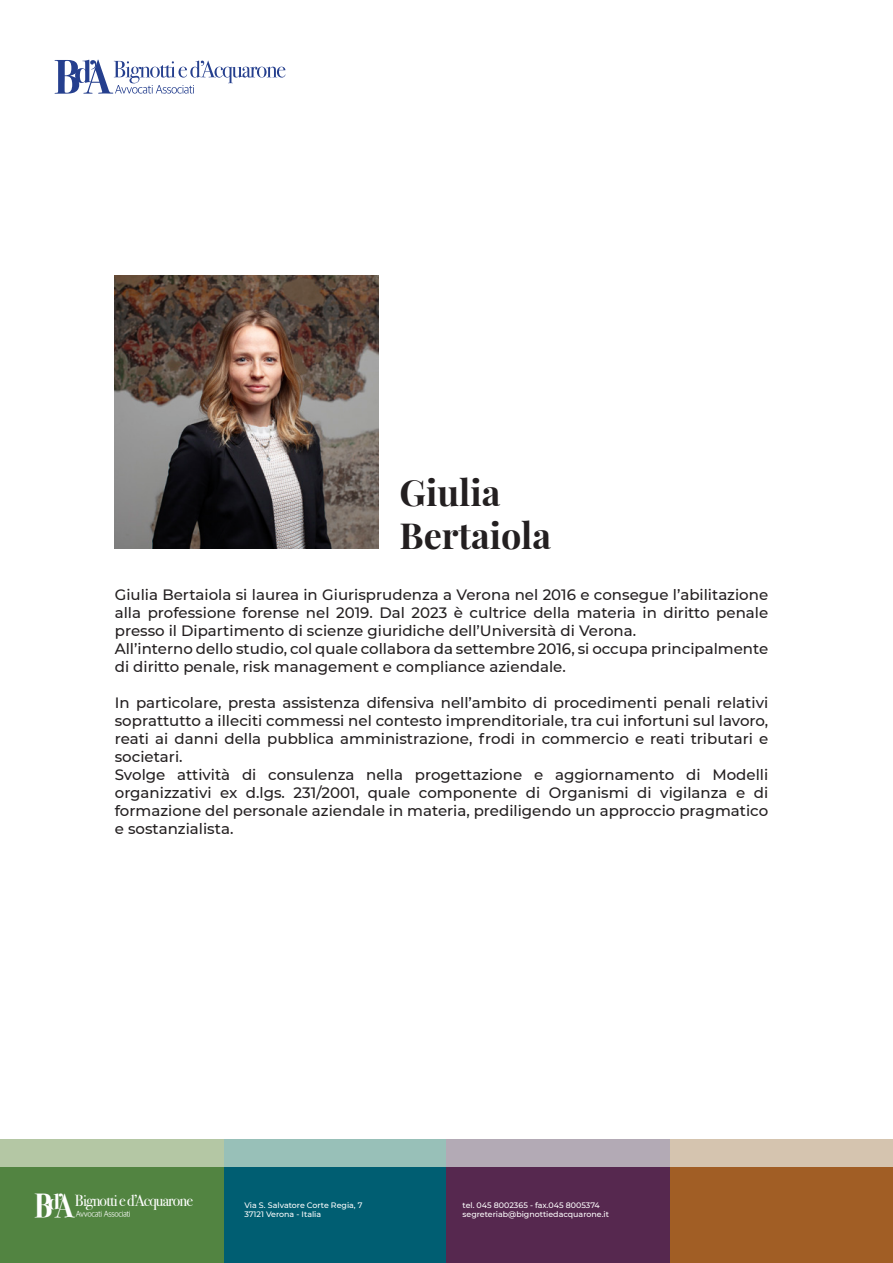
<style>
.page{position:relative;width:893px;height:1263px;background:#fff}
.page>*{position:absolute;margin:0;border:0;box-sizing:border-box;transform-origin:0 0}
.t1{font:700 36px "Playfair Display";color:#231f20}
.t2{font:700 33.3px "Bodoni Svty Two ITCTT";color:#fff;scale:.9 1}
.t3{font:700 22.05px "Bodoni Svty Two ITCTT";color:#fff}
.t4{font:16.2px "Bodoni Svty Two ITCTT";letter-spacing:-.05em;color:#fff}
.t5{font:500 15px/18px "Montserrat";color:#231f20;text-align:justify}
.t6{font:300 8.7px "Apple SD Gothic Neo";letter-spacing:-.05em;color:#fff}
.t7{font:500 7.95px "Montserrat";color:#fff}
</style>
<div class="page">
<svg style="left:55px;top:60px;width:230px;height:34px"></svg>
<div style="left:223px;top:1167px;width:223px;height:96px;background:#005e72"></div>
<div style="left:670px;top:1167px;width:223px;height:96px;background:#a15e25"></div>
<div style="left:0;top:1167px;width:223px;height:96px;background:#528441"></div>
<div style="left:446px;top:1167px;width:224px;height:96px;background:#56284f"></div>
<div style="left:223px;top:1139px;width:223px;height:28px;background:#98c0b8"></div>
<div style="left:670px;top:1139px;width:223px;height:28px;background:#d5c4af"></div>
<div style="left:0;top:1139px;width:223px;height:28px;background:#b4c7a4"></div>
<div style="left:446px;top:1139px;width:224px;height:28px;background:#b3aab5"></div>
<img style="left:115px;top:276px;width:263px;height:273px">
<p class="t1" style="left:400px;top:464px;width:102px">Giulia</p>
<p class="t1" style="left:400px;top:507px;width:153px">Bertaiola</p>
<p class="t5" style="left:115px;top:585px;width:655px">Giulia Bertaiola si laurea in Giurisprudenza a Verona nel 2016 e consegue l’abilitazione alla professione forense nel 2019. Dal 2023 è cultrice della materia in diritto penale presso il Dipartimento di scienze giuridiche dell’Università di Verona.</p>
<p class="t5" style="left:115px;top:639px;width:655px">All’interno dello studio, col quale collabora da settembre 2016, si occupa principalmente di diritto penale, risk management e compliance aziendale.</p>
<p class="t5" style="left:115px;top:693px;width:655px">In particolare, presta assistenza difensiva nell’ambito di procedimenti penali relativi soprattutto a illeciti commessi nel contesto imprenditoriale, tra cui infortuni sul lavoro, reati ai danni della pubblica amministrazione, frodi in commercio e reati tributari e societari.</p>
<p class="t5" style="left:115px;top:765px;width:655px">Svolge attività di consulenza nella progettazione e aggiornamento di Modelli organizzativi ex d.lgs. 231/2001, quale componente di Organismi di vigilanza e di formazione del personale aziendale in materia, prediligendo un approccio pragmatico e sostanzialista.</p>
<p class="t2" style="left:34px;top:1178px;width:46px">B A</p>
<p class="t3" style="left:48px;top:1184px;width:18px">d’</p>
<p class="t7" style="left:463px;top:1199px;width:139px">tel. 045 8002365 - fax.045 8005374</p>
<p class="t7" style="left:463px;top:1209px;width:148px">segreteriab@bignottiedacquarone.it</p>
<p class="t4" style="left:75px;top:1187px;width:120px">Bignotti e d’Acquarone</p>
<p class="t7" style="left:244px;top:1199px;width:120px">Via S. Salvatore Corte Regia, 7</p>
<p class="t7" style="left:244px;top:1209px;width:78px">37121 Verona - Italia</p>
<p class="t6" style="left:76px;top:1208px;width:56px">Avvocati Associati</p>
</div>
